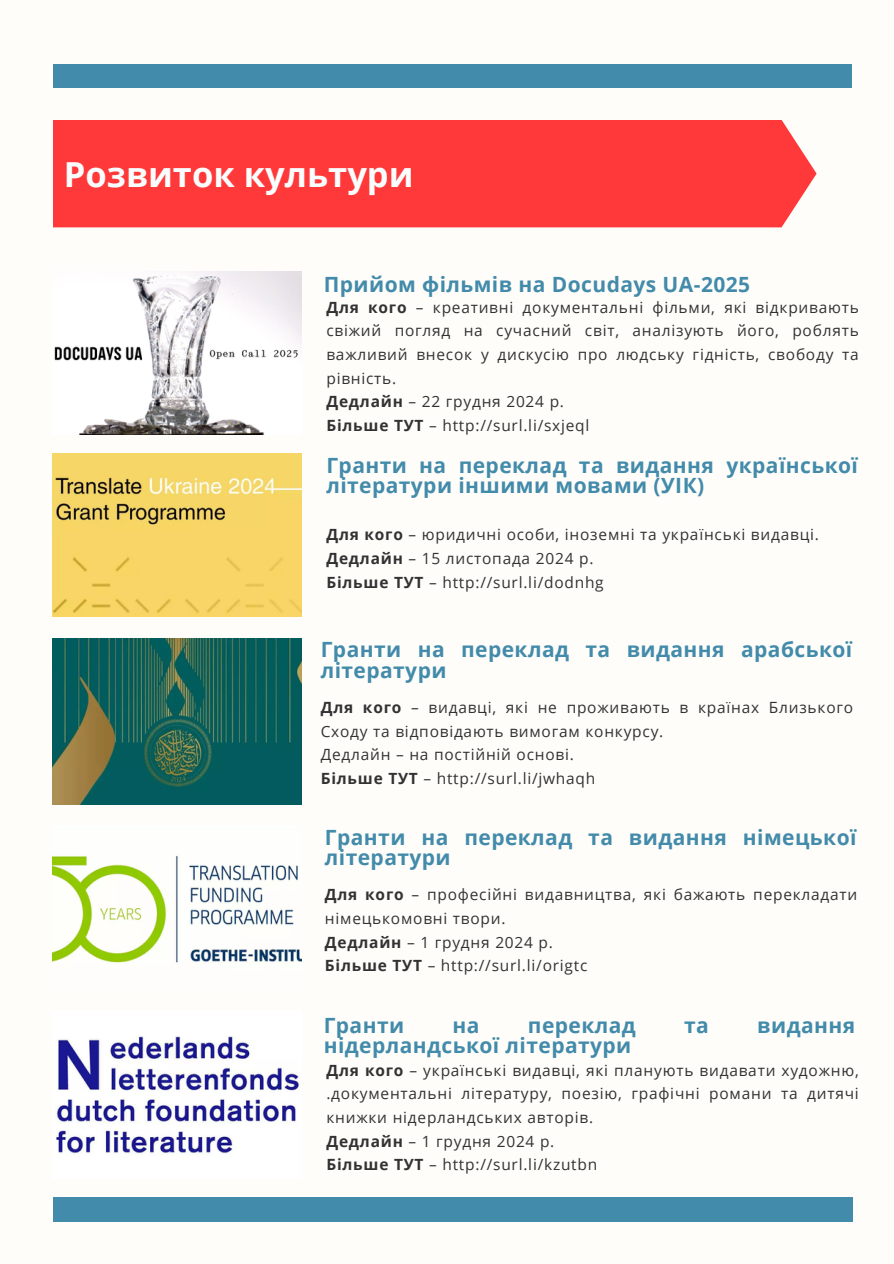
<style>
.page{position:relative;width:894px;height:1264px;background:#fff}
.page>*{position:absolute;margin:0;border:0;box-sizing:border-box;transform-origin:0 0}
.t1{font:700 34.5px "Open Sans";color:#fafdfd}
.t2{font:700 21px/20.2px "Open Sans";letter-spacing:.02em;color:#438baa}
.t3{font:15.45px/23.7px "Open Sans";letter-spacing:.05em;color:#323232}
.s1{font-weight:700}
</style>
<div class="page">
<div style="left:0;top:0;width:893px;height:1263px;background:#fffdfa"></div>
<div style="left:53px;top:64px;width:797px;height:24px;background:#438baa"></div>
<div style="left:53px;top:1197px;width:799px;height:24px;background:#438baa"></div>
<div style="left:53px;top:120px;width:763px;height:107px;background:#ff3939"></div>
<img style="left:53px;top:638px;width:248px;height:166px">
<img style="left:53px;top:453px;width:248px;height:164px">
<img style="left:53px;top:856px;width:248px;height:107px">
<img style="left:56px;top:1036px;width:243px;height:118px">
<img style="left:54px;top:271px;width:247px;height:163px">
<p class="t1" style="left:64px;top:150px;width:351px">Розвиток культури</p>
<p class="t2" style="left:324px;top:273px;width:428px">Прийом фільмів на Docudays UA-2025</p>
<h2 class="t3" style="left:326px;top:295px;width:533px;text-align:justify"><span class="s1">Для кого</span> – креативні документальні фільми, які відкривають свіжий погляд на сучасний світ, аналізують його, роблять важливий внесок у дискусію про людську гідність, свободу та рівність.</h2>
<p class="t3" style="left:326px;top:389px;width:239px"><span class="s1">Дедлайн</span> – 22 грудня 2024 р.</p>
<p class="t3" style="left:326px;top:413px;width:264px"><span class="s1">Більше ТУТ</span> – http://surl.li/sxjeql</p>
<p class="t2" style="left:326px;top:454px;width:533px">Гранти на переклад та видання української літератури іншими мовами (УІК)</p>
<h2 class="t3" style="left:326px;top:522px;width:494px"><span class="s1">Для кого</span> – юридичні особи, іноземні та українські видавці.</h2>
<p class="t3" style="left:326px;top:546px;width:268px"><span class="s1">Дедлайн</span> – 15 листопада 2024 р.</p>
<p class="t3" style="left:326px;top:570px;width:279px"><span class="s1">Більше ТУТ</span> – http://surl.li/dodnhg</p>
<h1 class="t2" style="left:320px;top:639px;width:533px">Гранти на переклад та видання арабської літератури</h1>
<h2 class="t3" style="left:320px;top:695px;width:534px"><span class="s1">Для кого</span> – видавці, які не проживають в країнах Близького<br>Сходу та відповідають вимогам конкурсу.</h2>
<p class="t3" style="left:320px;top:742px;width:254px">Дедлайн – на постійній основі.</p>
<p class="t3" style="left:320px;top:766px;width:276px"><span class="s1">Більше ТУТ</span> – http://surl.li/jwhaqh</p>
<p class="t2" style="left:325px;top:826px;width:533px">Гранти на переклад та видання німецької літератури</p>
<p class="t3" style="left:325px;top:882px;width:533px"><span class="s1">Для кого</span> – професійні видавництва, які бажають перекладати німецькомовні твори.</p>
<p class="t3" style="left:325px;top:929px;width:229px"><span class="s1">Дедлайн</span> – 1 грудня 2024 р.</p>
<p class="t3" style="left:325px;top:953px;width:264px"><span class="s1">Більше ТУТ</span> – http://surl.li/origtc</p>
<h2 class="t2" style="left:323px;top:1014px;width:82px">Гранти</h2>
<h2 class="t2" style="left:452px;top:1014px;width:28px">на</h2>
<h2 class="t2" style="left:528px;top:1014px;width:109px">переклад</h2>
<h2 class="t2" style="left:684px;top:1014px;width:26px">та</h2>
<h2 class="t2" style="left:757px;top:1014px;width:99px">видання</h2>
<h2 class="t2" style="left:323px;top:1034px;width:309px">нідерландської літератури</h2>
<h2 class="t3" style="left:326px;top:1057px;width:533px;text-align:justify"><span class="s1">Для кого</span> – українські видавці, які планують видавати художню, .документальні літературу, поезію, графічні романи та дитячі книжки нідерландських авторів.</h2>
<p class="t3" style="left:326px;top:1128px;width:229px"><span class="s1">Дедлайн</span> – 1 грудня 2024 р.</p>
<p class="t3" style="left:326px;top:1152px;width:272px"><span class="s1">Більше ТУТ</span> – http://surl.li/kzutbn</p>
</div>
